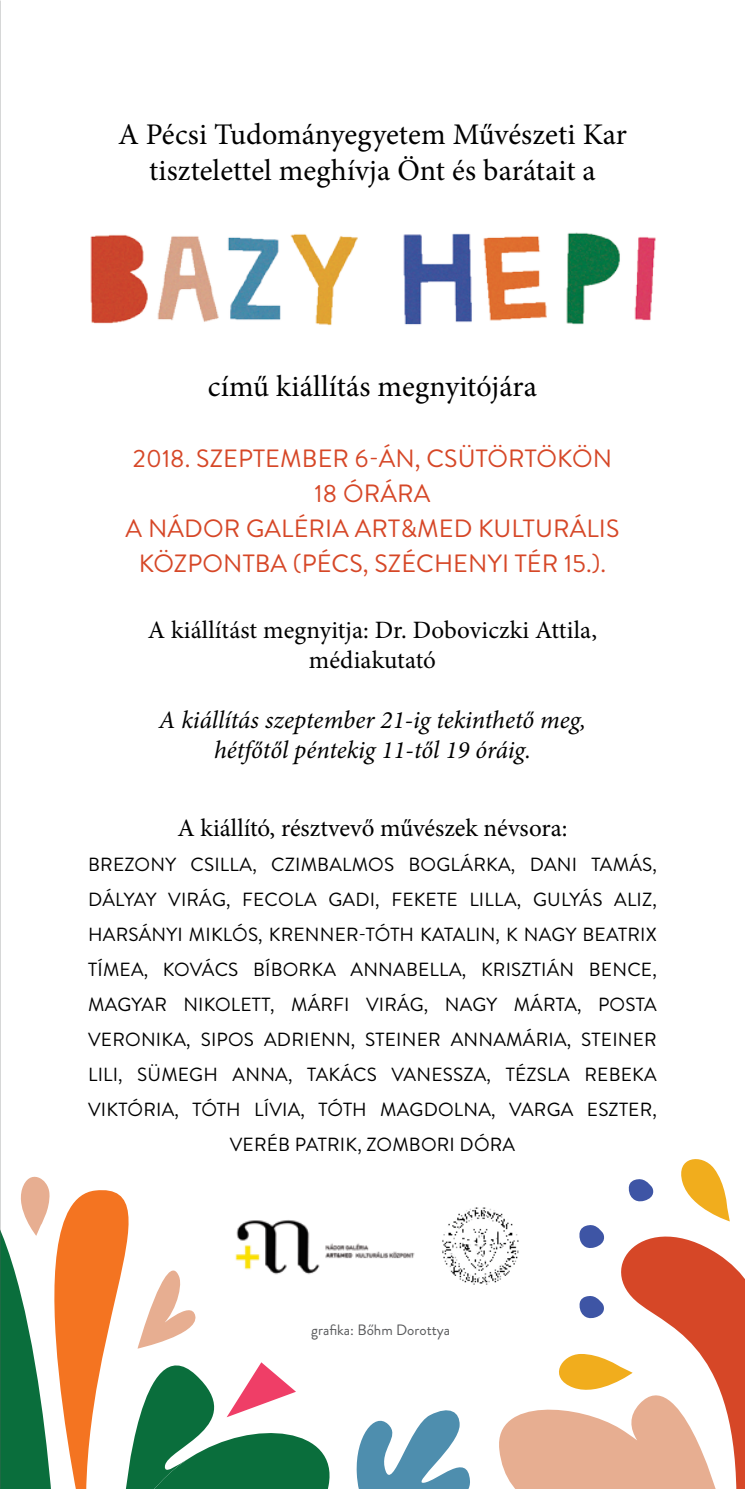
<style>
.page{position:relative;width:745px;height:1489px;background:#fff}
.page>*{position:absolute;margin:0;border:0;box-sizing:border-box;transform-origin:0 0}
.t1{font:30px/36px "Minion Pro";letter-spacing:.005em;color:#000;text-align:center}
.t2{font:25px/35px "Brandon Grotesque";letter-spacing:.005em;color:#d64727;text-align:center}
.t3{font:25px/30px "Minion Pro";color:#000;text-align:center}
.t4{font:italic 25px/30px "Minion Pro";letter-spacing:-.005em;color:#000;text-align:center}
.t5{font:19px/35px "Brandon Grotesque";letter-spacing:.01em;color:#000;text-align:center}
.t6{font:15px "Brandon Grotesque";color:#58595b}
</style>
<div class="page">
<svg style="left:356px;top:1410px;width:114px;height:78px"></svg>
<svg style="left:54px;top:1190px;width:75px;height:259px;fill:#f47421"></svg>
<svg style="left:0;top:1124px;width:51px;height:364px"></svg>
<svg style="left:69px;top:1244px;width:261px;height:244px"></svg>
<div style="left:0;top:1440px;width:43px;height:48px;background:#0a6e3c"></div>
<svg style="left:499px;top:1159px;width:245px;height:329px"></svg>
<img style="left:195px;top:1220px;width:220px;height:81px">
<img style="left:442px;top:1205px;width:78px;height:80px">
<img style="left:0;top:144px;width:1px;height:268px">
<img style="left:447px;top:233px;width:25px;height:89px">
<img style="left:483px;top:236px;width:60px;height:85px">
<img style="left:90px;top:234px;width:48px;height:90px">
<img style="left:403px;top:234px;width:44px;height:91px">
<img style="left:543px;top:232px;width:113px;height:93px">
<img style="left:138px;top:234px;width:220px;height:92px">
<h1 class="t1" style="left:118px;top:116px;width:510px">A Pécsi Tudományegyetem Művészeti Kar tisztelettel meghívja Önt és barátait a</h1>
<h1 class="t1" style="left:208px;top:368px;width:330px">című kiállítás megnyitójára</h1>
<h2 class="t2" style="left:125px;top:441px;width:495px">2018. SZEPTEMBER 6-ÁN, CSÜTÖRTÖKÖN<br>18 ÓRÁRA<br>A NÁDOR GALÉRIA ART&amp;MED KULTURÁLIS<br>KÖZPONTBA (PÉCS, SZÉCHENYI TÉR 15.).</h2>
<h2 class="t3" style="left:148px;top:615px;width:450px">A kiállítást megnyitja: Dr. Doboviczki Attila, médiakutató</h2>
<h2 class="t4" style="left:159px;top:705px;width:428px">A kiállítás szeptember 21-ig tekinthető meg, hétfőtől péntekig 11-től 19 óráig.</h2>
<h2 class="t3" style="left:177px;top:813px;width:391px">A kiállító, résztvevő művészek névsora:</h2>
<p class="t5" style="left:88px;top:847px;width:570px">BREZONY CSILLA, CZIMBALMOS BOGLÁRKA, DANI TAMÁS, DÁLYAY VIRÁG, FECOLA GADI, FEKETE LILLA, GULYÁS ALIZ, HARSÁNYI MIKLÓS, KRENNER-TÓTH KATALIN, K NAGY BEATRIX TÍMEA, KOVÁCS BÍBORKA ANNABELLA, KRISZTIÁN BENCE, MAGYAR NIKOLETT, MÁRFI VIRÁG, NAGY MÁRTA, POSTA VERONIKA, SIPOS ADRIENN, STEINER ANNAMÁRIA, STEINER LILI, SÜMEGH ANNA, TAKÁCS VANESSZA, TÉZSLA REBEKA VIKTÓRIA, TÓTH LÍVIA, TÓTH MAGDOLNA, VARGA ESZTER, VERÉB PATRIK, ZOMBORI DÓRA</p>
<p class="t6" style="left:311px;top:1319px;width:140px">grafika: Bőhm Dorottya</p>
</div>
